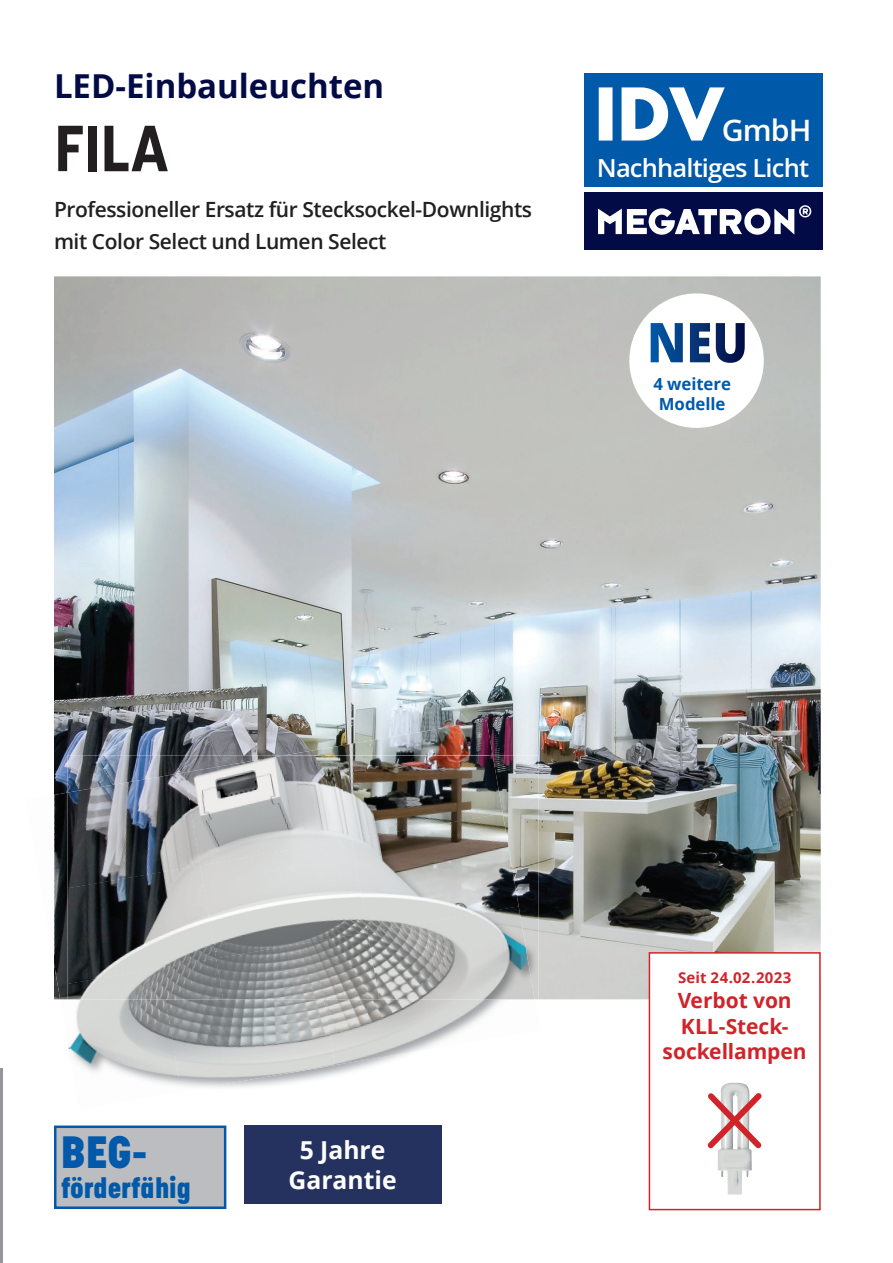
<style>
.page{position:relative;width:893px;height:1263px;background:#fff}
.page>*{position:absolute;margin:0;border:0;box-sizing:border-box;transform-origin:0 0}
.t1{font:700 64.5px "Korolev";color:#231f20}
.t2{font:800 44.85px "Korolev";color:#0159a9}
.t3{font:700 33px "Open Sans";color:#020b45}
.t4{font:600 29.7px "Open Sans";color:#fff}
.t5{font:800 27.45px "Korolev";color:#0159a9}
.t6{font:600 25.05px "Open Sans";letter-spacing:-.035em;color:#fff}
.t7{font:700 24.75px/29.7px "Open Sans";color:#fff;text-align:center}
.t8{font:600 21px/32.5px "Open Sans";letter-spacing:-.02em;color:#231f20}
.t9{font:700 21px/25.2px "Open Sans";letter-spacing:-.005em;color:#d1232a;text-align:center}
.t10{font:700 16.8px/20.1px "Open Sans";letter-spacing:-.005em;color:#0159a9;text-align:center}
.t11{font:700 15px "Open Sans";letter-spacing:.015em;color:#d1232a}
</style>
<div class="page">
<img style="left:54px;top:276px;width:767px;height:723px">
<div style="left:584px;top:73px;width:239px;height:114px;background:#0159a9"></div>
<svg style="left:599px;top:87px;width:126px;height:54px"></svg>
<hr style="left:0;top:1068px;width:3px;height:195px;background:#939598">
<div style="left:584px;top:192px;width:239px;height:58px;background:#020b45"></div>
<svg style="left:598px;top:205px;width:213px;height:30px"></svg>
<svg style="left:623px;top:287px;width:147px;height:147px"></svg>
<div style="left:649px;top:953px;width:171px;height:256px;background:#fff"></div>
<div style="left:649px;top:952px;width:172px;height:258px;border:2px solid #d1232a"></div>
<img style="left:717px;top:1082px;width:35px;height:112px">
<svg style="left:707px;top:1087px;width:55px;height:67px"></svg>
<div style="left:244px;top:1125px;width:198px;height:79px;background:#253260"></div>
<svg style="left:54px;top:1125px;width:173px;height:84px;background:#acb5be"></svg>
<img style="left:67px;top:755px;width:471px;height:244px">
<img style="left:283px;top:720px;width:210px;height:35px">
<img style="left:54px;top:793px;width:13px;height:206px">
<img style="left:181px;top:999px;width:154px;height:90px">
<img style="left:67px;top:999px;width:114px;height:89px">
<img style="left:324px;top:999px;width:214px;height:66px">
<img style="left:352px;top:755px;width:151px;height:58px">
<img style="left:184px;top:755px;width:168px;height:84px">
<img style="left:67px;top:772px;width:133px;height:93px">
<img style="left:351px;top:813px;width:168px;height:93px">
<img style="left:200px;top:839px;width:168px;height:93px">
<img style="left:67px;top:865px;width:149px;height:93px">
<img style="left:367px;top:906px;width:168px;height:93px">
<img style="left:216px;top:932px;width:163px;height:67px">
<img style="left:67px;top:958px;width:156px;height:41px">
<h3 class="t3" style="left:54px;top:63px;width:332px">LED-Einbauleuchten</h3>
<h1 class="t1" style="left:54px;top:108px;width:115px">FILA</h1>
<p class="t8" style="left:54px;top:192px;width:480px">Professioneller Ersatz für Stecksockel-Downlights mit Color Select und Lumen Select</p>
<h3 class="t4" style="left:722px;top:109px;width:91px">GmbH</h3>
<p class="t6" style="left:597px;top:151px;width:214px">Nachhaltiges Licht</p>
<p class="t10" style="left:653px;top:373px;width:79px">4 weitere<br>Modelle</p>
<h2 class="t2" style="left:60px;top:1124px;width:88px">BEG-</h2>
<h3 class="t5" style="left:61px;top:1171px;width:131px">förderfähig</h3>
<p class="t7" style="left:289px;top:1135px;width:110px">5 Jahre<br>Garantie</p>
<p class="t11" style="left:678px;top:967px;width:115px">Seit 24.02.2023</p>
<p class="t9" style="left:663px;top:988px;width:146px">Verbot von<br>KLL-Steck&shy;sockellampen</p>
</div>
